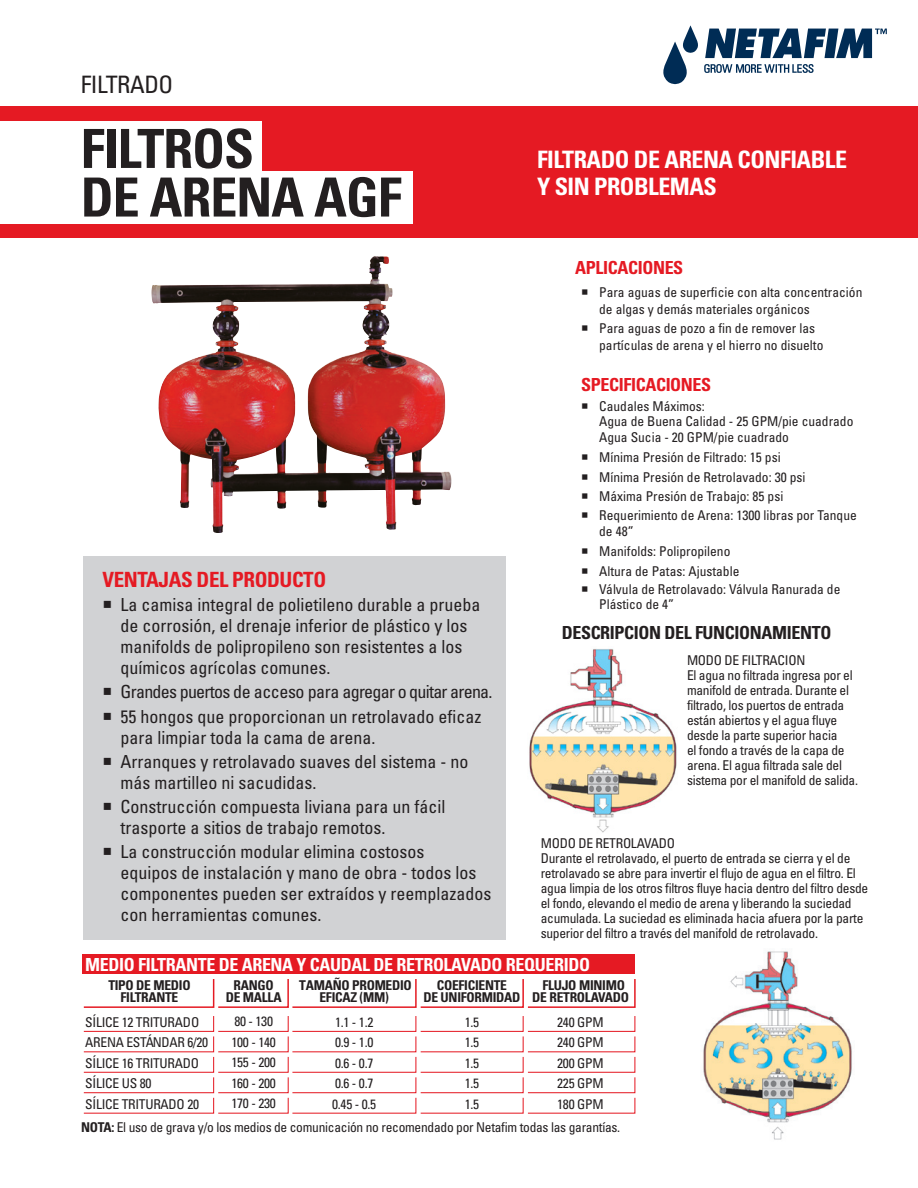
<style>
.page{position:relative;width:918px;height:1188px;background:#fff}
.page>*{position:absolute;margin:0;border:0;box-sizing:border-box;transform-origin:0 0}
.t1{font:700 condensed 54px/48.6px "Univers LT Std";letter-spacing:-.02em;color:#231f20}
.t2{font:700 condensed 24px/27px "Univers LT Std";letter-spacing:-.02em;color:#fff}
.t3{font:condensed 24px "Univers LT Std";letter-spacing:-.02em;color:#231f20}
.t4{font:700 condensed 21px "Univers LT Std";letter-spacing:-.02em;color:#e51a23}
.t5{font:condensed 18px/21px "Univers LT Std";color:#231f20}
.t6{font:700 condensed 18px "Univers LT Std";letter-spacing:-.02em;color:#fff}
.t7{font:condensed 18px "Univers LT Std";letter-spacing:-.04em;color:#231f20}
.t8{font:700 condensed 18px "Univers LT Std";letter-spacing:-.02em;color:#231f20}
.t9{font:700 condensed 18px "Univers LT Std";letter-spacing:-.02em;color:#e51a23}
.t10{font:condensed 13.5px/20.5px "Univers LT Std";letter-spacing:-.02em;color:#231f20}
.t11{font:condensed 13.5px/16.5px "Univers LT Std";color:#231f20}
.t12{font:700 condensed 13.5px/12.1px "Univers LT Std";letter-spacing:-.02em;color:#231f20;text-align:center}
.s1{font-weight:700}
</style>
<div class="page">
<img style="left:703px;top:951px;width:149px;height:189px">
<div style="left:0;top:107px;width:918px;height:131px;background:#e51a23"></div>
<div style="left:0;top:121px;width:261px;height:53px;background:#fff"></div>
<svg style="left:705px;top:29px;width:182px;height:29px"></svg>
<svg style="left:663px;top:25px;width:35px;height:59px"></svg>
<svg style="left:704px;top:64px;width:110px;height:9px"></svg>
<div style="left:83px;top:556px;width:423px;height:384px;background:#d1d2d4"></div>
<div style="left:0;top:171px;width:413px;height:53px;background:#fff"></div>
<img style="left:151px;top:256px;width:223px;height:277px">
<img style="left:529px;top:648px;width:148px;height:185px">
<div style="left:82px;top:954px;width:553px;height:20px;background:#e51a23"></div>
<svg style="left:83px;top:979px;width:553px;height:29px"></svg>
<svg style="left:83px;top:1016px;width:553px;height:98px"></svg>
<p class="t3" style="left:81px;top:69px;width:94px">FILTRADO</p>
<p class="t1" style="left:81px;top:124px;width:323px">FILTROS<br>DE ARENA AGF</p>
<p class="t4" style="left:103px;top:567px;width:225px">VENTAJAS DEL PRODUCTO</p>
<p class="t5" style="left:121px;top:594px;width:361px;text-indent:-18px">○ La camisa integral de polietileno durable a prueba de corrosión, el drenaje inferior de plástico y los manifolds de polipropileno son resistentes a los químicos agrícolas comunes.</p>
<p class="t7" style="left:103px;top:681px;width:392px">○ Grandes puertos de acceso para agregar o quitar arena.</p>
<p class="t5" style="left:121px;top:706px;width:362px;text-indent:-18px">○ 55 hongos que proporcionan un retrolavado eficaz para limpiar toda la cama de arena.</p>
<p class="t5" style="left:121px;top:751px;width:349px;text-indent:-18px">○ Arranques y retrolavado suaves del sistema - no más martilleo ni sacudidas.</p>
<p class="t5" style="left:121px;top:796px;width:326px;text-indent:-18px">○ Construcción compuesta liviana para un fácil trasporte a sitios de trabajo remotos.</p>
<p class="t5" style="left:121px;top:841px;width:372px;text-indent:-18px">○ La construcción modular elimina costosos<br>equipos de instalación y mano de obra - todos los componentes pueden ser extraídos y reemplazados con herramientas comunes.</p>
<p class="t2" style="left:537px;top:145px;width:312px">FILTRADO DE ARENA CONFIABLE<br>Y SIN PROBLEMAS</p>
<p class="t9" style="left:575px;top:256px;width:110px">APLICACIONES</p>
<p class="t11" style="left:599px;top:284px;width:265px;text-indent:-18px">○ Para aguas de superficie con alta concentración de algas y demás materiales orgánicos</p>
<p class="t11" style="left:599px;top:320px;width:226px;text-indent:-18px">○ Para aguas de pozo a fin de remover las partículas de arena y el hierro no disuelto</p>
<p class="t9" style="left:581px;top:374px;width:132px">SPECIFICACIONES</p>
<p class="t11" style="left:581px;top:398px;width:125px">○ Caudales Máximos:</p>
<p class="t11" style="left:599px;top:413px;width:256px">Agua de Buena Calidad - 25 GPM/pie cuadrado</p>
<p class="t11" style="left:599px;top:429px;width:191px">Agua Sucia - 20 GPM/pie cuadrado</p>
<p class="t11" style="left:581px;top:449px;width:201px">○ Mínima Presión de Filtrado: 15 psi</p>
<p class="t11" style="left:581px;top:469px;width:226px">○ Mínima Presión de Retrolavado: 30 psi</p>
<p class="t11" style="left:581px;top:488px;width:204px">○ Máxima Presión de Trabajo: 85 psi</p>
<p class="t11" style="left:599px;top:506px;width:259px;text-indent:-18px">○ Requerimiento de Arena: 1300 libras por Tanque de 48”</p>
<p class="t11" style="left:581px;top:543px;width:151px">○ Manifolds: Polipropileno</p>
<p class="t11" style="left:581px;top:562px;width:160px">○ Altura de Patas: Ajustable</p>
<p class="t11" style="left:599px;top:581px;width:243px;line-height:15px;text-indent:-18px">○ Válvula de Retrolavado: Válvula Ranurada de<br>Plástico de 4”</p>
<p class="t8" style="left:562px;top:621px;width:271px">DESCRIPCION DEL FUNCIONAMIENTO</p>
<p class="t10" style="left:687px;top:650px;width:120px">MODO DE FILTRACION</p>
<p class="t10" style="left:687px;top:668px;width:173px;line-height:15px">El agua no filtrada ingresa por el manifold de entrada. Durante el filtrado, los puertos de entrada están abiertos y el agua fluye desde la parte superior hacia<br>el fondo a través de la capa de arena. El agua filtrada sale del sistema por el manifold de salida.</p>
<p class="t10" style="left:541px;top:832px;width:136px">MODO DE RETROLAVADO</p>
<p class="t10" style="left:541px;top:850px;width:329px;line-height:15px">Durante el retrolavado, el puerto de entrada se cierra y el de retrolavado se abre para invertir el flujo de agua en el filtro. El agua limpia de los otros filtros fluye hacia dentro del filtro desde el fondo, elevando el medio de arena y liberando la suciedad acumulada. La suciedad es eliminada hacia afuera por la parte superior del filtro a través del manifold de retrolavado.</p>
<p class="t6" style="left:85px;top:953px;width:506px">MEDIO FILTRANTE DE ARENA Y CAUDAL DE RETROLAVADO REQUERIDO</p>
<p class="t12" style="left:108px;top:979px;width:84px">TIPO DE MEDIO<br>FILTRANTE</p>
<p class="t12" style="left:299px;top:979px;width:114px">TAMAÑO PROMEDIO<br>EFICAZ (MM)</p>
<p class="t12" style="left:423px;top:979px;width:99px">COEFICIENTE<br>DE UNIFORMIDAD</p>
<p class="t10" style="left:85px;top:1011px;width:124px">SÍLICE 12 TRITURADO<br>ARENA ESTÁNDAR 6/20<br>SÍLICE 16 TRITURADO<br>SÍLICE US 80<br>SÍLICE TRITURADO 20</p>
<p class="t10" style="left:332px;top:1011px;width:46px">1.1 - 1.2<br>0.9 - 1.0<br>0.6 - 0.7<br>0.6 - 0.7<br>0.45 - 0.5</p>
<p class="t10" style="left:465px;top:1011px;width:16px;text-align:justify">1.5<br>1.5<br>1.5<br>1.5<br>1.5</p>
<p class="t12" style="left:226px;top:979px;width:57px">RANGO<br>DE MALLA</p>
<p class="t10" style="left:231px;top:1011px;width:46px">80 - 130<br>100 - 140<br>155 - 200<br>160 - 200<br>170 - 230</p>
<p class="t12" style="left:532px;top:979px;width:98px">FLUJO MINIMO<br>DE RETROLAVADO</p>
<p class="t10" style="left:557px;top:1011px;width:48px;text-align:justify">240 GPM 240 GPM 200 GPM 225 GPM 180 GPM</p>
<p class="t10" style="left:81px;top:1117px;width:541px"><span class="s1">NOTA:</span> El uso de grava y/o los medios de comunicación no recomendado por Netafim todas las garantías.</p>
</div>
